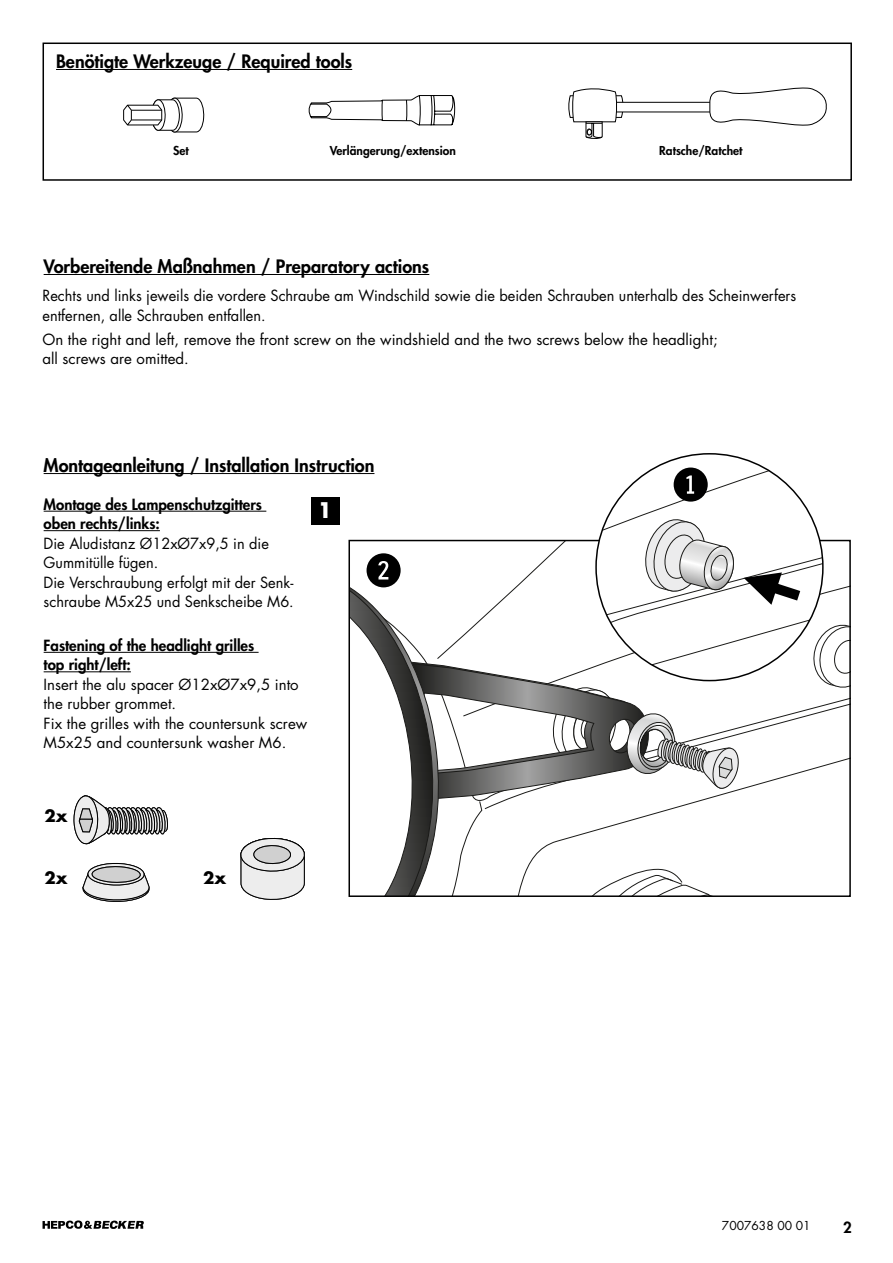
<style>
.page{position:relative;width:893px;height:1263px;background:#fff}
.page>*{position:absolute;margin:0;border:0;box-sizing:border-box;transform-origin:0 0}
.t1{font:700 21px "Futura Std";color:#fff}
.Headlines{font:800 18px "Futura Std";color:#000}
.t2{font:700 16.5px "Futura Std";color:#000}
.t3{font:15px/19.5px "Futura Std";color:#000}
.t4{font:800 15px "Futura Std";color:#000}
.t5{font:800 12px "Futura Std";color:#000}
.t6{font:12px "Futura Std";color:#000}
</style>
<div class="page">
<svg style="left:43px;top:1220px;width:101px;height:9px"></svg>
<hr style="left:44px;top:274px;width:385px;height:1px;background:#000">
<div style="left:43px;top:43px;width:809px;height:138px;border:2px solid #000"></div>
<svg style="left:349px;top:454px;width:501px;height:442px"></svg>
<div style="left:311px;top:497px;width:29px;height:28px;background:#000"></div>
<hr style="left:44px;top:473px;width:330px;height:1px;background:#000">
<hr style="left:44px;top:511px;width:222px;height:1px;background:#000">
<hr style="left:44px;top:530px;width:116px;height:1px;background:#000">
<hr style="left:44px;top:652px;width:215px;height:1px;background:#000">
<hr style="left:44px;top:671px;width:87px;height:1px;background:#000">
<svg style="left:123px;top:97px;width:82px;height:36px"></svg>
<hr style="left:56px;top:69px;width:296px;height:1px;background:#000">
<svg style="left:308px;top:95px;width:148px;height:31px"></svg>
<div style="left:612px;top:102px;width:101px;height:10px;border:1px solid #000"></div>
<svg style="left:568px;top:88px;width:55px;height:51px"></svg>
<svg style="left:709px;top:87px;width:118px;height:39px"></svg>
<svg style="left:73px;top:795px;width:95px;height:50px"></svg>
<svg style="left:240px;top:837px;width:65px;height:63px;background:#d2d2d2"></svg>
<svg style="left:82px;top:863px;width:68px;height:39px"></svg>
<p class="Headlines" style="left:56px;top:50px;width:298px">Benötigte Werkzeuge / Required tools</p>
<p class="t5" style="left:173px;top:143px;width:17px">Set</p>
<p class="t5" style="left:330px;top:143px;width:128px">Verlängerung/extension</p>
<p class="t5" style="left:659px;top:143px;width:85px">Ratsche/Ratchet</p>
<p class="Headlines" style="left:44px;top:255px;width:387px">Vorbereitende Maßnahmen / Preparatory actions</p>
<p class="t3" style="left:43px;top:286px;width:755px">Rechts und links jeweils die vordere Schraube am Windschild sowie die beiden Schrauben unterhalb des Scheinwerfers</p>
<p class="t3" style="left:43px;top:306px;width:225px">entfernen, alle Schrauben entfallen.</p>
<p class="t3" style="left:43px;top:330px;width:677px">On the right and left, remove the front screw on the windshield and the two screws below the headlight;</p>
<p class="t3" style="left:43px;top:349px;width:148px">all screws are omitted.</p>
<p class="Headlines" style="left:44px;top:454px;width:332px">Montageanleitung / Installation Instruction</p>
<p class="t4" style="left:44px;top:495px;width:220px">Montage des Lampenschutzgitters</p>
<p class="t4" style="left:44px;top:514px;width:118px">oben rechts/links:</p>
<p class="t3" style="left:44px;top:534px;width:227px">Die Aludistanz Ø12xØ7x9,5 in die</p>
<p class="t3" style="left:44px;top:553px;width:116px">Gummitülle fügen.</p>
<p class="t3" style="left:44px;top:573px;width:252px">Die Verschraubung erfolgt mit der Senk&shy;schraube M5x25 und Senkscheibe M6.</p>
<p class="t1" style="left:318px;top:496px;width:16px">1</p>
<p class="t4" style="left:44px;top:636px;width:212px">Fastening of the headlight grilles</p>
<p class="t4" style="left:44px;top:655px;width:89px">top right/left:</p>
<p class="t3" style="left:44px;top:675px;width:257px">Insert the alu spacer Ø12xØ7x9,5 into the rubber grommet.</p>
<p class="t3" style="left:44px;top:714px;width:265px">Fix the grilles with the countersunk screw<br>M5x25 and countersunk washer M6.</p>
<p class="t2" style="left:45px;top:804px;width:25px">2x</p>
<p class="t2" style="left:45px;top:867px;width:25px">2x</p>
<p class="t2" style="left:203px;top:867px;width:25px">2x</p>
<p class="t6" style="left:722px;top:1218px;width:90px">7007638 00 01</p>
<p class="t4" style="left:843px;top:1218px;width:10px">2</p>
</div>
